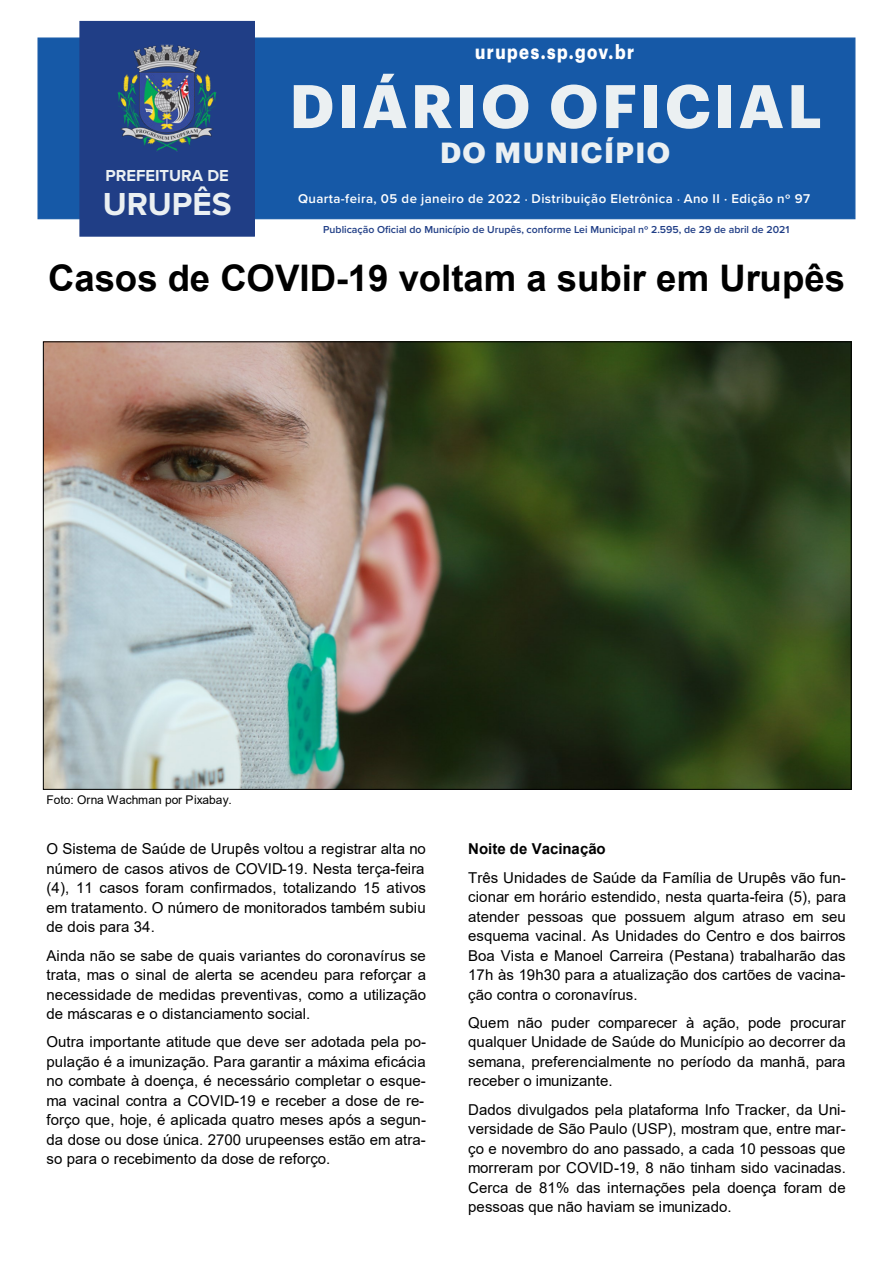
<style>
.page{position:relative;width:893px;height:1263px;background:#fff}
.page>*{position:absolute;margin:0;border:0;box-sizing:border-box;transform-origin:0 0}
.t1{font:700 60px "Graphik";letter-spacing:.06em;color:#ebf0f2}
.t2{font:700 36.6px "Arial";color:#000}
.t3{font:700 33px "Proxima Nova";color:#ebf0f2}
.t4{font:700 28.5px "Graphik";letter-spacing:.05em;color:#ebf0f2}
.t5{font:700 19.8px "Graphik";letter-spacing:.09em;color:#fff;scale:.83 1}
.t6{font:700 16.5px "Proxima Nova";color:#ebf0f2}
.t7{font:15px/19.5px "Arial";letter-spacing:.005em;color:#000;text-align:justify}
.t8{font:600 13.2px "Proxima Nova";letter-spacing:.03em;color:#fff}
.t9{font:12px "Arial";color:#000}
.t10{font:600 10.5px "Proxima Nova";color:#203e86}
.s1{font-size:12px}
.s2{font-weight:700}
</style>
<div class="page">
<div style="left:38px;top:38px;width:817px;height:181px;background:#1659a7"></div>
<div style="left:80px;top:21px;width:174px;height:215px;background:#203e86"></div>
<img style="left:118px;top:44px;width:99px;height:107px">
<div style="left:79px;top:21px;width:176px;height:216px;border:1px solid #203e86"></div>
<img style="left:45px;top:344px;width:804px;height:443px">
<p class="t6" style="left:106px;top:163px;width:125px">PREFEITURA DE</p>
<h3 class="t3" style="left:103px;top:180px;width:130px">URUPÊS</h3>
<h3 class="t5" style="left:475px;top:36px;width:193px">urupes.sp.gov.br</h3>
<h1 class="t1" style="left:290px;top:60px;width:534px">DIÁRIO OFICIAL</h1>
<h3 class="t4" style="left:440px;top:130px;width:232px">DO MUNICÍPIO</h3>
<p class="t8" style="left:298px;top:188px;width:513px">Quarta-feira, 05 de janeiro de 2022 <span class="s1">⋅</span> Distribuição Eletrônica <span class="s1">⋅</span> Ano II ⋅ Edição nº 97</p>
<p class="t10" style="left:323px;top:222px;width:468px">Publicação Oficial do Município de Urupês, conforme Lei Municipal nº 2.595, de 29 de abril de 2021</p>
<p class="t2" style="left:48px;top:252px;width:798px">Casos de COVID-19 voltam a subir em Urupês</p>
<p class="t9" style="left:46px;top:791px;width:187px">Foto: Orna Wachman por Pixabay.</p>
<p class="t7" style="left:46px;top:839px;width:381px">O Sistema de Saúde de Urupês voltou a registrar alta no número de casos ativos de COVID-19. Nesta terça-feira (4), 11 casos foram confirmados, totalizando 15 ativos em tratamento. O número de monitorados também subiu de dois para 34.</p>
<p class="t7" style="left:46px;top:945px;width:381px">Ainda não se sabe de quais variantes do coronavírus se trata, mas o sinal de alerta se acendeu para reforçar a necessidade de medidas preventivas, como a utilização de máscaras e o distanciamento social.</p>
<p class="t7" style="left:46px;top:1032px;width:381px;text-align:left">Outra importante atitude que deve ser adotada pela po&shy;pulação é a imunização. Para garantir a máxima eficácia no combate à doença, é necessário completar o esque&shy;ma vacinal contra a COVID-19 e receber a dose de re&shy;forço que, hoje, é aplicada quatro meses após a segun&shy;da dose ou dose única. 2700 urupeenses estão em atra&shy;so para o recebimento da dose de reforço.</p>
<p class="t7" style="left:468px;top:835px;width:379px;line-height:28.5px"><span class="s2">Noite de Vacinação<br></span>Três Unidades de Saúde da Família de Urupês vão fun-</p>
<p class="t7" style="left:468px;top:887px;width:379px">cionar em horário estendido, nesta quarta-feira (5), para atender pessoas que possuem algum atraso em seu esquema vacinal. As Unidades do Centro e dos bairros Boa Vista e Manoel Carreira (Pestana) trabalharão das 17h às 19h30 para a atualização dos cartões de vacina&shy;ção contra o coronavírus.</p>
<p class="t7" style="left:468px;top:1013px;width:379px">Quem não puder comparecer à ação, pode procurar qualquer Unidade de Saúde do Município ao decorrer da semana, preferencialmente no período da manhã, para receber o imunizante.</p>
<p class="t7" style="left:468px;top:1099px;width:379px">Dados divulgados pela plataforma Info Tracker, da Uni&shy;versidade de São Paulo (USP), mostram que, entre mar&shy;ço e novembro do ano passado, a cada 10 pessoas que morreram por COVID-19, 8 não tinham sido vacinadas.<br>Cerca de 81% das internações pela doença foram de pessoas que não haviam se imunizado.</p>
</div>
